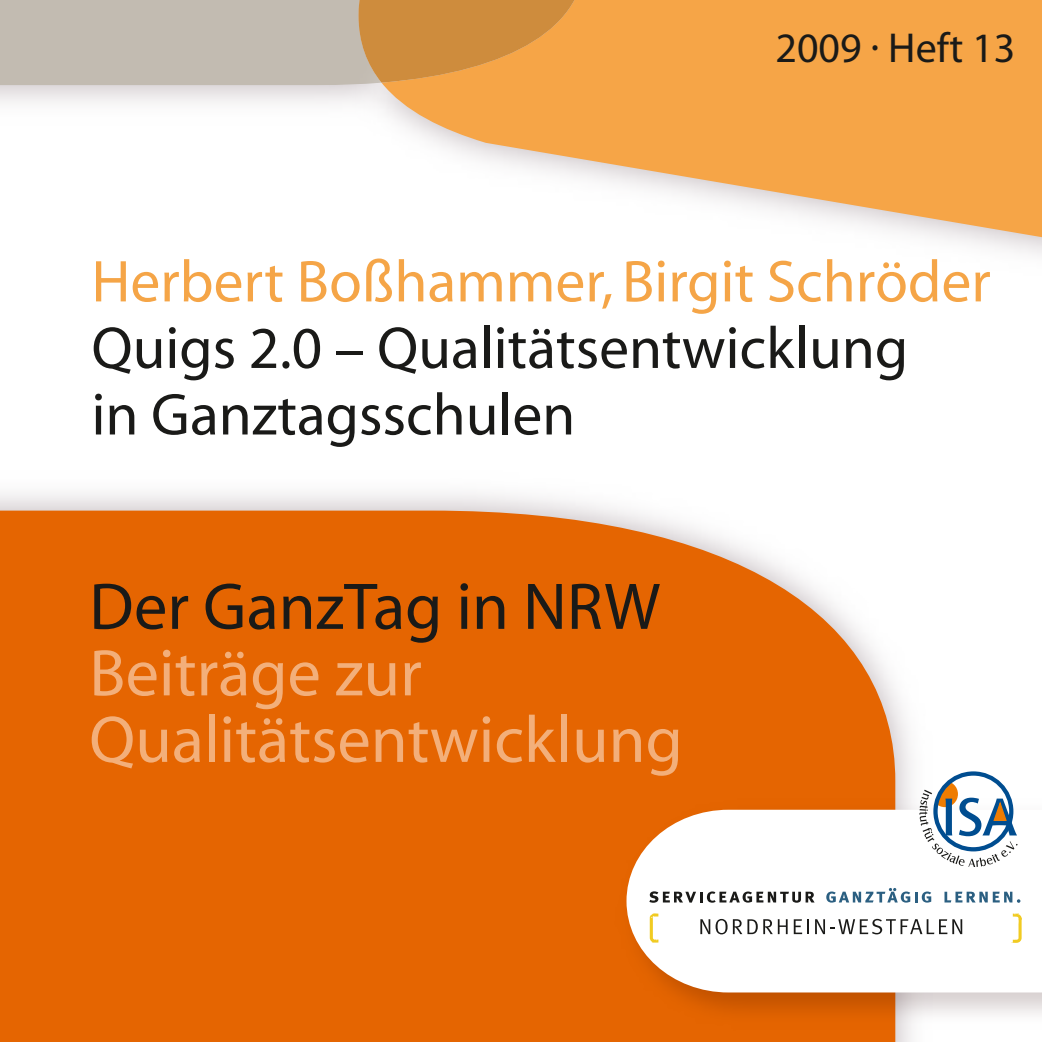
<style>
.page{position:relative;width:1042px;height:1042px;background:#fff}
.page>*{position:absolute;margin:0;border:0;box-sizing:border-box;transform-origin:0 0}
.t1{font:66.5px/66.5px "Myriad";color:#f3af7a}
.t2{font:66.5px "Myriad";color:#1a1a18}
.t3{font:59.5px/66.5px "Myriad";color:#1a1a18}
.t4{font:59.5px "Myriad";color:#f5a547}
.t5{font:42px "Myriad";color:#1a1a18}
</style>
<div class="page">
<div style="left:0;top:510px;width:895px;height:532px;background:#e56501"></div>
<div style="left:0;top:0;width:335px;height:85px;background:#c2bbb1"></div>
<svg style="left:381px;top:0;width:661px;height:243px;fill:#f6a547"></svg>
<svg style="left:358px;top:0;width:227px;height:83px;background:#d99443"></svg>
<img style="left:611px;top:795px;width:431px;height:239px">
<svg style="left:626px;top:810px;width:416px;height:182px"></svg>
<div style="left:933px;top:771px;width:80px;height:80px;border:4px solid #004d90;border-radius:50%"></div>
<svg style="left:919px;top:781px;width:98px;height:86px"></svg>
<svg style="left:649px;top:891px;width:165px;height:12px"></svg>
<svg style="left:826px;top:888px;width:105px;height:14px"></svg>
<svg style="left:944px;top:891px;width:43px;height:11px"></svg>
<svg style="left:993px;top:891px;width:27px;height:12px"></svg>
<svg style="left:1011px;top:913px;width:11px;height:30px"></svg>
<svg style="left:650px;top:913px;width:8px;height:29px"></svg>
<svg style="left:700px;top:919px;width:27px;height:15px"></svg>
<svg style="left:733px;top:919px;width:54px;height:15px"></svg>
<svg style="left:794px;top:919px;width:15px;height:15px"></svg>
<svg style="left:815px;top:919px;width:147px;height:15px"></svg>
<p class="t5" style="left:775px;top:27px;width:241px">2009 . Heft 13</p>
<p class="t4" style="left:92px;top:252px;width:900px">Herbert Boßhammer, Birgit Schröder</p>
<p class="t3" style="left:92px;top:317px;width:818px">Quigs 2.0 – Qualitätsentwicklung in Ganztagsschulen</p>
<p class="t2" style="left:89px;top:573px;width:572px">Der GanzTag in NRW</p>
<p class="t1" style="left:89px;top:643px;width:595px">Beiträge zur<br>Qualitätsentwicklung</p>
</div>
